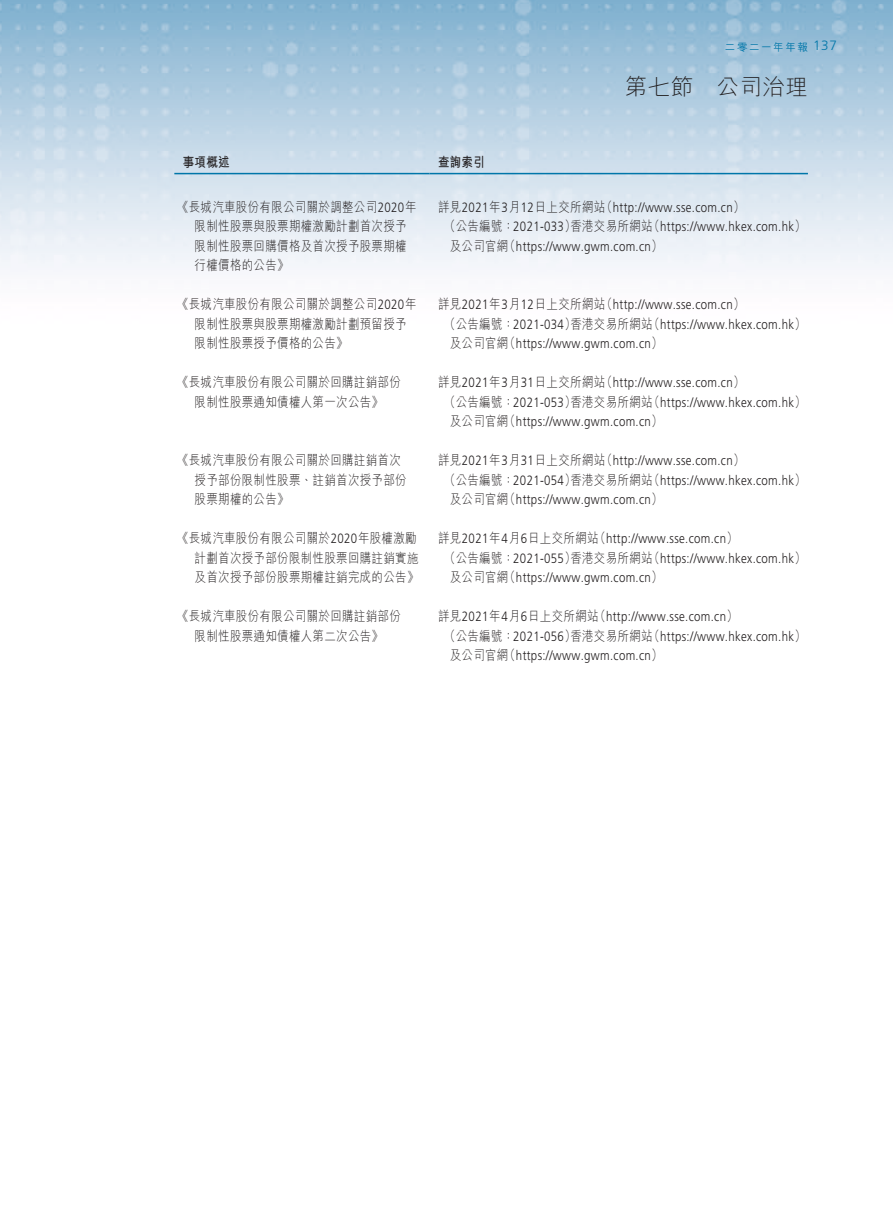
<style>
.page{position:relative;width:893px;height:1212px;background:#fff}
.page>*{position:absolute;margin:0;border:0;box-sizing:border-box;transform-origin:0 0}
.t1{font:300 22.5px "M Hei HK";letter-spacing:.02em;color:#231f20}
.t2{font:300 13.5px "Frutiger LT Std";letter-spacing:.03em;color:#231f20;scale:.85 1}
.t3{font:300 13.5px/19.5px "M Hei HK";letter-spacing:.03em;color:#231f20;scale:.85 1}
.t4{font:700 13.5px "M Hei HK";letter-spacing:.03em;color:#231f20;scale:.85 1}
.t5{font:500 10.5px "M Hei HK";letter-spacing:.15em;color:#0076a9}
.s1{font-family:"Frutiger LT Std";font-weight:300;font-size:13.5px}
.s2{font-family:"Frutiger LT Std"}
.s3{font-family:"M Hei HK"}
</style>
<div class="page">
<img style="left:0;top:0;width:893px;height:268px">
<hr style="left:174px;top:173px;width:255px;height:1px;background:#0076a9">
<hr style="left:429px;top:173px;width:379px;height:1px;background:#0076a9">
<p class="t5" style="left:725px;top:39px;width:113px">二零二一年年報 <span class="s1">137</span></p>
<h1 class="t1" style="left:625px;top:75px;width:185px">第七節 公司治理</h1>
<p class="t4" style="left:183px;top:152px;width:57px">事項概述</p>
<p class="t4" style="left:438px;top:152px;width:57px">查詢索引</p>
<p class="t3" style="left:195px;top:197px;width:263px;text-indent:-18px">《長城汽車股份有限公司關於調整公司<span class="s2">2020</span>年限制性股票與股票期權激勵計劃首次授予限制性股票回購價格及首次授予股票期權行權價格的公告》</p>
<p class="t2" style="left:438px;top:199px;width:362px"><span class="s3">詳見</span>2021<span class="s3">年</span>3<span class="s3">月</span>12<span class="s3">日上交所網站（</span>http://www.sse.com.cn<span class="s3">）</span></p>
<p class="t2" style="left:444px;top:219px;width:427px"><span class="s3">（公告編號：</span>2021-033<span class="s3">）香港交易所網站（</span>https://www.hkex.com.hk<span class="s3">）</span></p>
<p class="t2" style="left:450px;top:238px;width:252px"><span class="s3">及公司官網（</span>https://www.gwm.com.cn<span class="s3">）</span></p>
<p class="t3" style="left:195px;top:294px;width:263px;text-indent:-18px">《長城汽車股份有限公司關於調整公司<span class="s2">2020</span>年限制性股票與股票期權激勵計劃預留授予限制性股票授予價格的公告》</p>
<p class="t2" style="left:438px;top:297px;width:362px"><span class="s3">詳見</span>2021<span class="s3">年</span>3<span class="s3">月</span>12<span class="s3">日上交所網站（</span>http://www.sse.com.cn<span class="s3">）</span></p>
<p class="t2" style="left:444px;top:316px;width:427px"><span class="s3">（公告編號：</span>2021-034<span class="s3">）香港交易所網站（</span>https://www.hkex.com.hk<span class="s3">）</span></p>
<p class="t2" style="left:450px;top:336px;width:252px"><span class="s3">及公司官網（</span>https://www.gwm.com.cn<span class="s3">）</span></p>
<p class="t3" style="left:177px;top:372px;width:265px;text-align:center">《長城汽車股份有限公司關於回購註銷部份限制性股票通知債權人第一次公告》</p>
<p class="t2" style="left:438px;top:375px;width:362px"><span class="s3">詳見</span>2021<span class="s3">年</span>3<span class="s3">月</span>31<span class="s3">日上交所網站（</span>http://www.sse.com.cn<span class="s3">）</span></p>
<p class="t2" style="left:444px;top:394px;width:427px"><span class="s3">（公告編號：</span>2021-053<span class="s3">）香港交易所網站（</span>https://www.hkex.com.hk<span class="s3">）</span></p>
<p class="t2" style="left:450px;top:414px;width:252px"><span class="s3">及公司官網（</span>https://www.gwm.com.cn<span class="s3">）</span></p>
<p class="t3" style="left:195px;top:450px;width:251px;text-indent:-18px">《長城汽車股份有限公司關於回購註銷首次授予部份限制性股票、註銷首次授予部份股票期權的公告》</p>
<p class="t2" style="left:438px;top:453px;width:362px"><span class="s3">詳見</span>2021<span class="s3">年</span>3<span class="s3">月</span>31<span class="s3">日上交所網站（</span>http://www.sse.com.cn<span class="s3">）</span></p>
<p class="t2" style="left:444px;top:472px;width:427px"><span class="s3">（公告編號：</span>2021-054<span class="s3">）香港交易所網站（</span>https://www.hkex.com.hk<span class="s3">）</span></p>
<p class="t2" style="left:450px;top:492px;width:252px"><span class="s3">及公司官網（</span>https://www.gwm.com.cn<span class="s3">）</span></p>
<p class="t3" style="left:195px;top:528px;width:265px;text-indent:-18px">《長城汽車股份有限公司關於<span class="s2">2020</span>年股權激勵計劃首次授予部份限制性股票回購註銷實施及首次授予部份股票期權註銷完成的公告》</p>
<p class="t2" style="left:438px;top:531px;width:354px"><span class="s3">詳見</span>2021<span class="s3">年</span>4<span class="s3">月</span>6<span class="s3">日上交所網站（</span>http://www.sse.com.cn<span class="s3">）</span></p>
<p class="t2" style="left:444px;top:550px;width:427px"><span class="s3">（公告編號：</span>2021-055<span class="s3">）香港交易所網站（</span>https://www.hkex.com.hk<span class="s3">）</span></p>
<p class="t2" style="left:450px;top:570px;width:252px"><span class="s3">及公司官網（</span>https://www.gwm.com.cn<span class="s3">）</span></p>
<p class="t3" style="left:177px;top:606px;width:265px;text-align:center">《長城汽車股份有限公司關於回購註銷部份限制性股票通知債權人第二次公告》</p>
<p class="t2" style="left:438px;top:609px;width:354px"><span class="s3">詳見</span>2021<span class="s3">年</span>4<span class="s3">月</span>6<span class="s3">日上交所網站（</span>http://www.sse.com.cn<span class="s3">）</span></p>
<p class="t2" style="left:444px;top:628px;width:427px"><span class="s3">（公告編號：</span>2021-056<span class="s3">）香港交易所網站（</span>https://www.hkex.com.hk<span class="s3">）</span></p>
<p class="t2" style="left:450px;top:648px;width:252px"><span class="s3">及公司官網（</span>https://www.gwm.com.cn<span class="s3">）</span></p>
</div>
